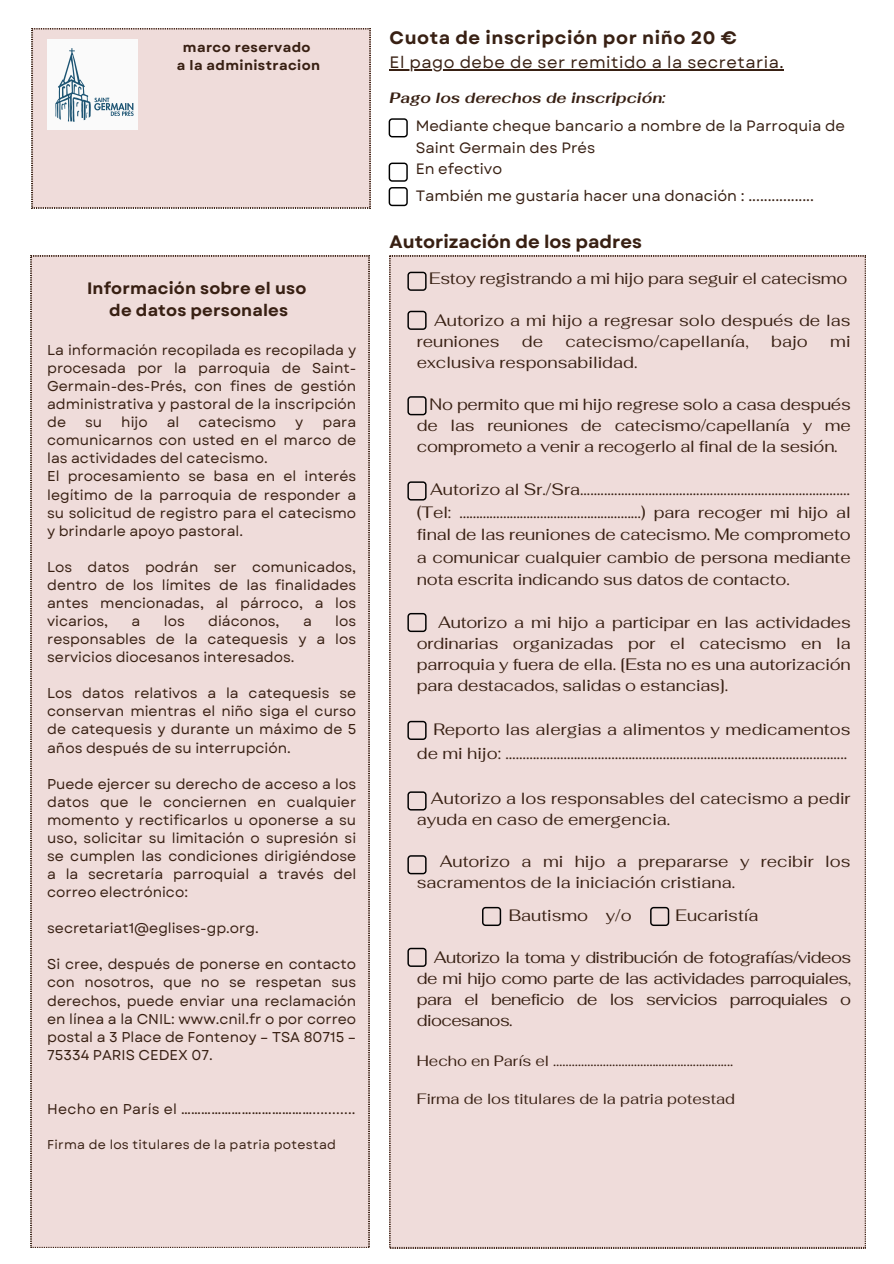
<style>
.page{position:relative;width:894px;height:1264px;background:#fff}
.page>*{position:absolute;margin:0;border:0;box-sizing:border-box;transform-origin:0 0}
.t1{font:700 18px "Garet";letter-spacing:.03em;color:#382013}
.t2{font:700 18px "Garet";color:#382013}
.t3{font:16.5px/21px "Fahkwang";color:#382013;text-align:justify}
.t4{font:700 16.5px/22.5px "Garet";letter-spacing:.01em;color:#382013;text-align:center}
.t5{font:16.5px "Garet";letter-spacing:.03em;color:#382013}
.t6{font:15px/21.5px "Garet";color:#382013}
.t7{font:15px "Fahkwang";color:#382013}
.t8{font:italic 700 15px "Fahkwang";color:#382013}
.t9{font:14.25px/18px "Garet";color:#382013;text-align:justify}
.t10{font:14.25px "Garet";letter-spacing:.02em;color:#382013}
.t11{font:700 13.5px/18px "Garet";letter-spacing:.03em;color:#382013;text-align:center}
.t12{font:12.75px "Garet";letter-spacing:.02em;color:#382013}
</style>
<div class="page">
<svg style="left:800px;top:1210px;width:66px;height:39px"></svg>
<div style="left:31px;top:256px;width:338px;height:991px;background:#efdcda"></div>
<div style="left:389px;top:256px;width:476px;height:991px;background:#efdcda"></div>
<svg style="left:407px;top:311px;width:19px;height:19px"></svg>
<svg style="left:407px;top:272px;width:19px;height:19px"></svg>
<svg style="left:407px;top:791px;width:19px;height:19px"></svg>
<svg style="left:407px;top:720px;width:19px;height:20px"></svg>
<svg style="left:407px;top:613px;width:19px;height:19px"></svg>
<svg style="left:407px;top:481px;width:19px;height:19px"></svg>
<svg style="left:407px;top:396px;width:19px;height:19px"></svg>
<svg style="left:407px;top:855px;width:19px;height:19px"></svg>
<svg style="left:407px;top:947px;width:19px;height:19px"></svg>
<div style="left:32px;top:28px;width:338px;height:180px;background:#efdcda"></div>
<img style="left:47px;top:40px;width:90px;height:90px">
<hr style="left:389px;top:69px;width:395px;height:1px;background:#382013">
<svg style="left:388px;top:118px;width:19px;height:19px"></svg>
<svg style="left:388px;top:163px;width:19px;height:43px"></svg>
<svg style="left:482px;top:906px;width:19px;height:20px"></svg>
<svg style="left:650px;top:906px;width:19px;height:20px"></svg>
<h4 class="t11" style="left:177px;top:38px;width:145px">marco reservado<br>a la administracion</h4>
<h1 class="t4" style="left:87px;top:277px;width:221px">Información sobre el uso de datos personales</h1>
<h2 class="t9" style="left:47px;top:341px;width:310px">La información recopilada es recopilada y procesada por la parroquia de Saint-Germain-des-Prés, con fines de gestión administrativa y pastoral de la inscripción de</h2>
<h2 class="t9" style="left:85px;top:413px;width:19px">su</h2>
<h2 class="t9" style="left:121px;top:413px;width:28px">hijo</h2>
<h2 class="t9" style="left:167px;top:413px;width:14px">al</h2>
<h2 class="t9" style="left:198px;top:413px;width:79px">catecismo</h2>
<h2 class="t9" style="left:295px;top:413px;width:10px">y</h2>
<h2 class="t9" style="left:47px;top:413px;width:310px;text-align:left;text-indent:275px">para comunicarnos con usted en el marco de las actividades del catecismo.<br>El procesamiento se basa en el interés legítimo de la parroquia de responder a su solicitud de registro para el catecismo y brindarle apoyo pastoral.</h2>
<h2 class="t9" style="left:47px;top:558px;width:310px">Los datos podrán ser comunicados, dentro de los límites de las finalidades antes mencionadas, al párroco, a los vicarios,</h2>
<h2 class="t9" style="left:131px;top:612px;width:10px">a</h2>
<h2 class="t9" style="left:164px;top:612px;width:22px">los</h2>
<h2 class="t9" style="left:208px;top:612px;width:73px">diáconos,</h2>
<h2 class="t9" style="left:303px;top:612px;width:10px">a</h2>
<h2 class="t9" style="left:47px;top:612px;width:310px;text-indent:288px">los responsables de la catequesis y a los servicios diocesanos interesados.</h2>
<h2 class="t9" style="left:47px;top:684px;width:310px">Los datos relativos a la catequesis se conservan mientras el niño siga el curso de catequesis y durante un máximo de 5 años después de su interrupción.</h2>
<h2 class="t9" style="left:47px;top:774px;width:310px">Puede ejercer su derecho de acceso a los datos que le conciernen en cualquier momento y rectificarlos u oponerse a su uso, solicitar su limitación o supresión si se cumplen las condiciones dirigiéndose a la secretaría parroquial a través del correo electrónico:</h2>
<h2 class="t9" style="left:47px;top:919px;width:213px">secretariat1@eglises-gp.org.</h2>
<h2 class="t9" style="left:47px;top:955px;width:310px">Si cree, después de ponerse en contacto con nosotros, que no se respetan sus derechos, puede enviar una reclamación en línea a la CNIL: www.cnil.fr o por correo postal a 3 Place de Fontenoy – TSA 80715 – 75334 PARIS CEDEX 07.</h2>
<h2 class="t10" style="left:47px;top:1098px;width:310px">Hecho en París el …………………………………...........</h2>
<h2 class="t12" style="left:47px;top:1135px;width:290px">Firma de los titulares de la patria potestad</h2>
<h2 class="t1" style="left:389px;top:24px;width:349px">Cuota de inscripción por niño 20 €</h2>
<h2 class="t5" style="left:389px;top:51px;width:395px">El pago debe de ser remitido a la secretaria.</h2>
<h3 class="t8" style="left:389px;top:88px;width:277px">Pago los derechos de inscripción:</h3>
<h1 class="t6" style="left:415px;top:115px;width:431px">Mediante cheque bancario a nombre de la Parroquia de<br>Saint Germain des Prés</h1>
<h4 class="t6" style="left:415px;top:156px;width:399px;line-height:26.2px">En efectivo<br>También me gustaría hacer una donación : .................</h4>
<p class="t2" style="left:389px;top:228px;width:254px">Autorización de los padres</p>
<h4 class="t3" style="left:429px;top:268px;width:419px">Estoy registrando a mi hijo para seguir el catecismo</h4>
<h4 class="t3" style="left:416px;top:310px;width:435px;text-indent:17px">Autorizo a mi hijo a regresar solo después de las reuniones</h4>
<h4 class="t3" style="left:521px;top:331px;width:23px">de</h4>
<h4 class="t3" style="left:565px;top:331px;width:185px">catecismo/capellanía,</h4>
<h4 class="t3" style="left:771px;top:331px;width:38px">bajo</h4>
<h4 class="t3" style="left:830px;top:331px;width:22px">mi</h4>
<h4 class="t3" style="left:416px;top:352px;width:222px">exclusiva responsabilidad.</h4>
<h4 class="t3" style="left:416px;top:394px;width:435px;text-indent:13px">No permito que mi hijo regrese solo a casa después de las reuniones de catecismo/capellanía y me comprometo a venir a recogerlo al final de la sesión.</h4>
<h4 class="t3" style="left:416px;top:478px;width:435px;line-height:22.5px;text-indent:13px">Autorizo al Sr./Sra......................................................................…...… (Tel: ………………………………………………) para recoger mi hijo al final de las reuniones de catecismo. Me comprometo a comunicar cualquier cambio de persona mediante nota escrita indicando sus datos de contacto.</h4>
<h4 class="t3" style="left:416px;top:611px;width:435px;text-indent:21px">Autorizo a mi hijo a participar en las actividades ordinarias organizadas por el catecismo en la parroquia y fuera de ella. [Esta no es una autorización para destacados, salidas o estancias].</h4>
<h4 class="t3" style="left:416px;top:716px;width:435px;line-height:24px;text-align:right">Reporto las alergias a alimentos y medicamentos de mi hijo: ………..….………….……………………………………………….........…......</h4>
<p class="t3" style="left:416px;top:788px;width:435px;text-indent:14px">Autorizo a los responsables del catecismo a pedir ayuda en caso de emergencia.</p>
<h2 class="t3" style="left:416px;top:851px;width:435px;text-indent:23px">Autorizo a mi hijo a prepararse y recibir los sacramentos de la iniciación cristiana.</h2>
<h3 class="t3" style="left:508px;top:904px;width:124px">Bautismo y/o</h3>
<h3 class="t3" style="left:675px;top:904px;width:85px">Eucaristía</h3>
<h4 class="t3" style="left:416px;top:946px;width:435px;text-indent:17px">Autorizo la toma y distribución de fotografías/videos de mi hijo como parte de las actividades parroquiales, para el beneficio de los servicios parroquiales o diocesanos.</h4>
<h4 class="t7" style="left:416px;top:1051px;width:318px">Hecho en París el …………………………………...................</h4>
<p class="t7" style="left:416px;top:1088px;width:320px">Firma de los titulares de la patria potestad</p>
</div>
